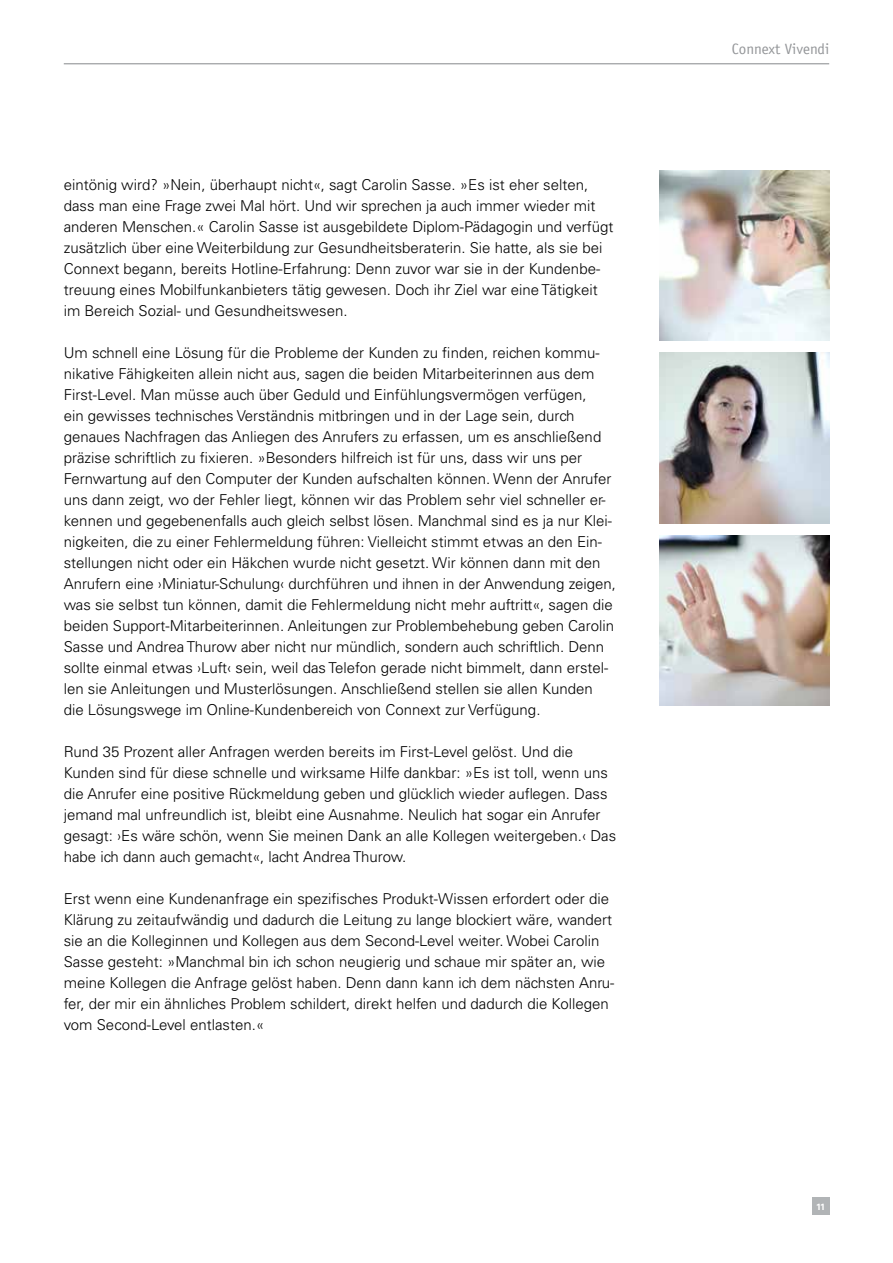
<style>
.page{position:relative;width:893px;height:1263px;background:#fff}
.page>*{position:absolute;margin:0;border:0;box-sizing:border-box;transform-origin:0 0}
.t1{font:300 15px/21px "Univers LT Std";color:#000}
.t2{font:15px "Officina Sans";color:#939598}
.t3{font:700 9px "Univers LT Std";color:#fff}
</style>
<div class="page">
<div style="left:812px;top:1198px;width:17px;height:17px;background:#b1b4b6"></div>
<hr style="left:64px;top:63px;width:765px;height:1px;background:#939598">
<img style="left:659px;top:536px;width:170px;height:170px">
<img style="left:659px;top:170px;width:170px;height:170px">
<img style="left:659px;top:353px;width:170px;height:170px">
<p class="t1" style="left:64px;top:174px;width:551px">eintönig wird? »Nein, überhaupt nicht«, sagt Carolin Sasse. »Es ist eher selten, dass man eine Frage zwei Mal hört. Und wir sprechen ja auch immer wieder mit anderen Menschen.« Carolin Sasse ist ausgebildete Diplom-Pädagogin und verfügt zusätzlich über eine Weiterbildung zur Gesundheitsberaterin. Sie hatte, als sie bei Connext begann, bereits Hotline-Erfahrung: Denn zuvor war sie in der Kundenbe&shy;treuung eines Mobilfunkanbieters tätig gewesen. Doch ihr Ziel war eine Tätigkeit im Bereich Sozial- und Gesundheitswesen.</p>
<p class="t1" style="left:64px;top:342px;width:554px">Um schnell eine Lösung für die Probleme der Kunden zu finden, reichen kommu&shy;nikative Fähigkeiten allein nicht aus, sagen die beiden Mitarbeiterinnen aus dem First-Level. Man müsse auch über Geduld und Einfühlungsvermögen verfügen,<br>ein gewisses technisches Verständnis mitbringen und in der Lage sein, durch genaues Nachfragen das Anliegen des Anrufers zu erfassen, um es anschließend präzise schriftlich zu fixieren. »Besonders hilfreich ist für uns, dass wir uns per Fernwartung auf den Computer der Kunden aufschalten können. Wenn der Anrufer uns dann zeigt, wo der Fehler liegt, können wir das Problem sehr viel schneller er&shy;kennen und gegebenenfalls auch gleich selbst lösen. Manchmal sind es ja nur Klei&shy;nigkeiten, die zu einer Fehlermeldung führen: Vielleicht stimmt etwas an den Ein&shy;stellungen nicht oder ein Häkchen wurde nicht gesetzt. Wir können dann mit den Anrufern eine ›Miniatur-Schulung‹ durchführen und ihnen in der Anwendung zeigen, was sie selbst tun können, damit die Fehlermeldung nicht mehr auftritt«, sagen die beiden Support-Mitarbeiterinnen. Anleitungen zur Problembehebung geben Carolin Sasse und Andrea Thurow aber nicht nur mündlich, sondern auch schriftlich. Denn sollte einmal etwas ›Luft‹ sein, weil das Telefon gerade nicht bimmelt, dann erstel&shy;len sie Anleitungen und Musterlösungen. Anschließend stellen sie allen Kunden die Lösungswege im Online-Kundenbereich von Connext zur Verfügung.</p>
<p class="t1" style="left:64px;top:741px;width:554px">Rund 35 Prozent aller Anfragen werden bereits im First-Level gelöst. Und die Kunden sind für diese schnelle und wirksame Hilfe dankbar: »Es ist toll, wenn uns die Anrufer eine positive Rückmeldung geben und glücklich wieder auflegen. Dass jemand mal unfreundlich ist, bleibt eine Ausnahme. Neulich hat sogar ein Anrufer gesagt: ›Es wäre schön, wenn Sie meinen Dank an alle Kollegen weitergeben.‹ Das habe ich dann auch gemacht«, lacht Andrea Thurow.</p>
<p class="t1" style="left:64px;top:888px;width:552px">Erst wenn eine Kundenanfrage ein spezifisches Produkt-Wissen erfordert oder die Klärung zu zeitaufwändig und dadurch die Leitung zu lange blockiert wäre, wandert sie an die Kolleginnen und Kollegen aus dem Second-Level weiter. Wobei Carolin Sasse gesteht: »Manchmal bin ich schon neugierig und schaue mir später an, wie meine Kollegen die Anfrage gelöst haben. Denn dann kann ich dem nächsten Anru&shy;fer, der mir ein ähnliches Problem schildert, direkt helfen und dadurch die Kollegen vom Second-Level entlasten.«</p>
<p class="t2" style="left:732px;top:40px;width:99px">Connext Vivendi</p>
<p class="t3" style="left:816px;top:1201px;width:11px">11</p>
</div>
